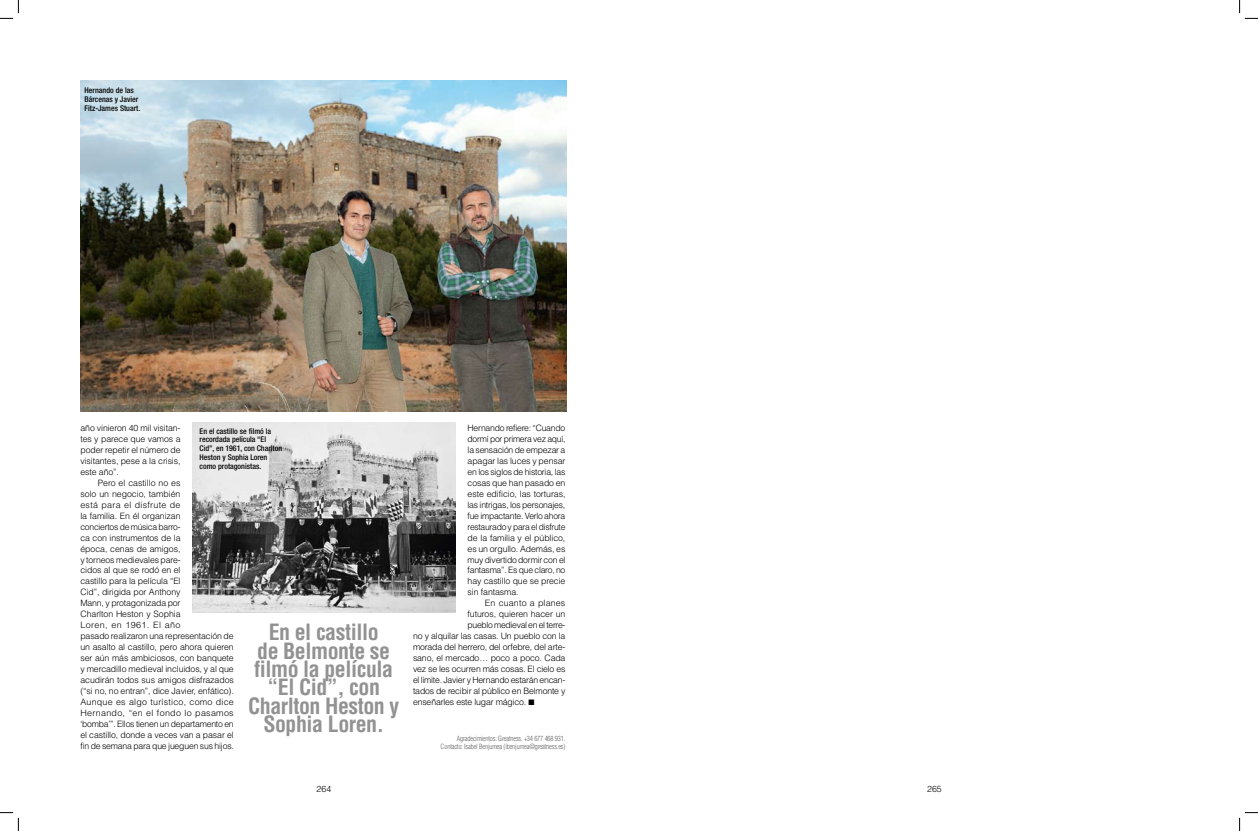
<style>
.page{position:relative;width:1258px;height:831px;background:#fff}
.page>*{position:absolute;margin:0;border:0;box-sizing:border-box;transform-origin:0 0}
.t1{font:700 condensed 21.88px/18.4px "Helvetica LT Std";letter-spacing:-.02em;color:#929292;text-align:center}
.t2{font:300 8.75px/10.9px "Helvetica LT Std";letter-spacing:-.01em;color:#000;text-align:justify}
.t3{font:300 8.75px "Helvetica LT Std";letter-spacing:-.03em;color:#000}
.t4{font:300 8.75px "Helvetica LT Std";letter-spacing:-.035em;color:#000}
.t5{font:300 8.75px "Helvetica LT Std";letter-spacing:.015em;color:#000}
.t6{font:500 condensed 7.88px/8.8px "Helvetica Neue LT Std";color:#000}
.t7{font:300 condensed 7px/7.9px "Helvetica LT Std";letter-spacing:-.02em;color:#636362;text-align:right}
</style>
<div class="page">
<img style="left:80px;top:81px;width:486px;height:330px">
<img style="left:193px;top:423px;width:262px;height:189px">
<svg style="left:0;top:0;width:19px;height:19px"></svg>
<svg style="left:0;top:812px;width:19px;height:18px"></svg>
<svg style="left:1239px;top:0;width:18px;height:19px"></svg>
<svg style="left:1239px;top:812px;width:18px;height:18px"></svg>
<p class="t6" style="left:85px;top:86px;width:57px">Hernando de las<br>Bárcenas y Javier<br>Fitz-James Stuart.</p>
<p class="t2" style="left:80px;top:422px;width:102px">año vinieron 40 mil visitan&shy;tes y parece que vamos a poder repetir el número de visitantes, pese a la crisis, este año”.</p>
<p class="t2" style="left:80px;top:477px;width:155px;text-align:left;text-indent:17px">Pero el castillo no es<br>solo un negocio, también<br>está para el disfrute de<br>la familia. En él organizan<br>conciertos de música barro-<br>ca con instrumentos de la<br>época, cenas de amigos,<br>y torneos medievales pare-<br>cidos al que se rodó en el<br>castillo para la película “El<br>Cid”, dirigida por Anthony<br>Mann, y protagonizada por<br>Charlton Heston y Sophia<br>Loren, en 1961. El año<br>pasado realizaron una representación de un asalto al castillo, pero ahora quieren ser aún más ambiciosos, con banquete y mercadillo medieval incluidos, y al que acudirán todos sus amigos disfrazados (“si no, no entran”, dice Javier, enfático).<br>Aunque es algo turístico, como dice<br>Hernando, “en el fondo lo pasamos ‘bomba’”. Ellos tienen un departamento en el castillo, donde a veces van a pasar el fin de semana para que jueguen sus hijos.</p>
<p class="t6" style="left:199px;top:426px;width:84px">En el castillo se filmó la recordada película “El<br>Cid”, en 1961, con Charlton<br>Heston y Sophia Loren como protagonistas.</p>
<h1 class="t1" style="left:248px;top:622px;width:152px">En el castillo<br>de Belmonte se filmó la película “El Cid”, con<br>Charlton Heston y<br>Sophia Loren.</h1>
<p class="t2" style="left:467px;top:422px;width:99px">Hernando refiere: “Cuando dormí por primera vez aquí, la sensación de empezar a apagar las luces y pensar en los siglos de historia, las cosas que han pasado en este edificio, las torturas, las intrigas, los personajes, fue impactante. Verlo ahora restaurado y para el disfrute de la familia y el público, es un orgullo. Además, es muy divertido dormir con el fantasma”. Es que claro, no hay castillo que se precie sin fantasma.</p>
<p class="t5" style="left:485px;top:597px;width:82px">En cuanto a planes</p>
<p class="t2" style="left:467px;top:608px;width:99px">futuros, quieren hacer un</p>
<p class="t4" style="left:467px;top:619px;width:99px">pueblo medieval en el terre-</p>
<p class="t2" style="left:413px;top:630px;width:154px">no y alquilar las casas. Un pueblo con la</p>
<p class="t2" style="left:413px;top:641px;width:154px">morada del herrero, del orfebre, del arte-</p>
<p class="t2" style="left:413px;top:652px;width:154px">sano, el mercado… poco a poco. Cada</p>
<p class="t2" style="left:413px;top:663px;width:154px">vez se les ocurren más cosas. El cielo es</p>
<p class="t3" style="left:413px;top:674px;width:154px">el límite. Javier y Hernando estarán encan-</p>
<p class="t2" style="left:413px;top:685px;width:154px">tados de recibir al público en Belmonte y</p>
<p class="t2" style="left:413px;top:696px;width:123px">enseñarles este lugar mágico. ■</p>
<p class="t7" style="left:440px;top:734px;width:126px">Agradecimientos: Greatness. +34 677 468 931.<br>Contacto: Isabel Benjumea (ibenjumea@greatness.es)</p>
<p class="t2" style="left:316px;top:782px;width:16px">264</p>
<p class="t2" style="left:927px;top:782px;width:16px">265</p>
</div>
